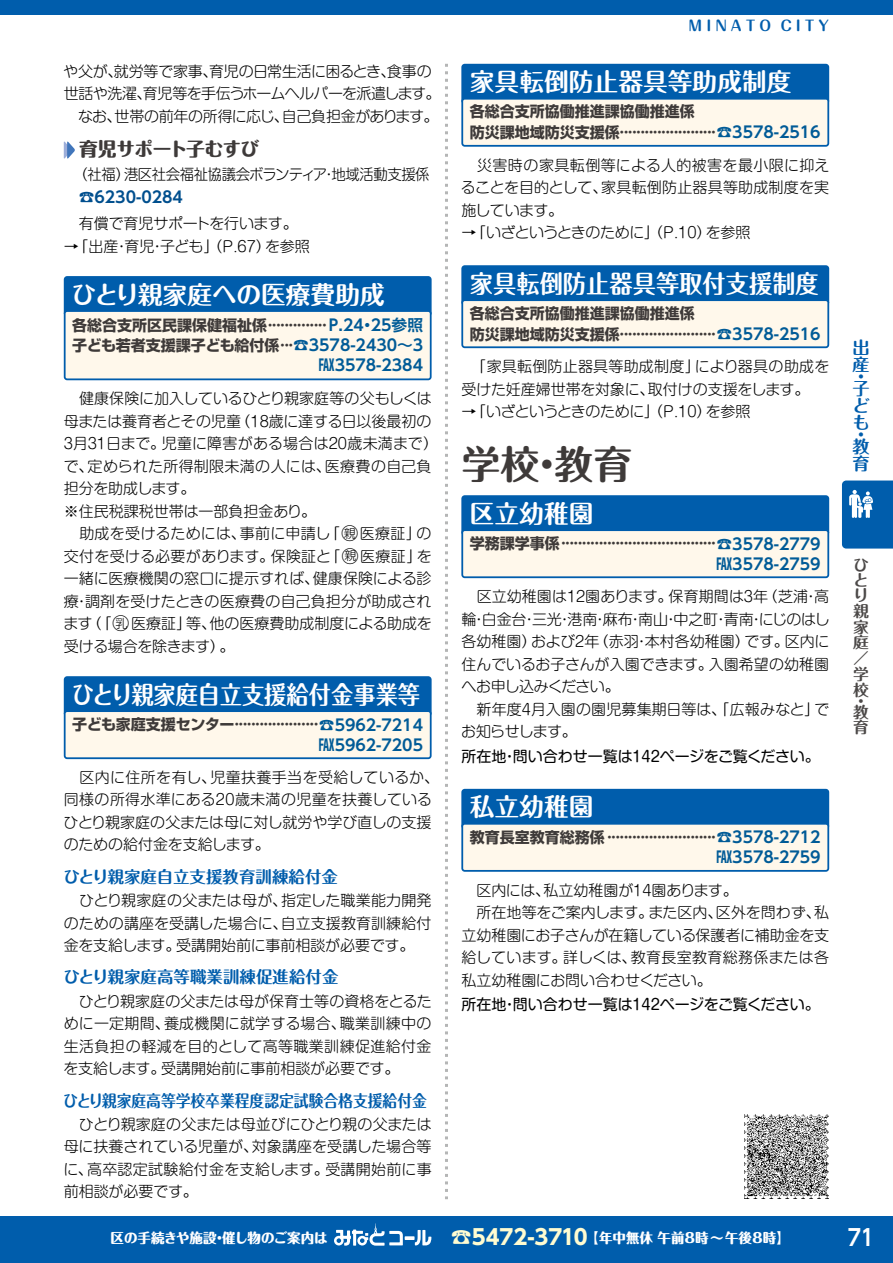
<style>
.page{position:relative;width:893px;height:1263px;background:#fff}
.page>*{position:absolute;margin:0;border:0;box-sizing:border-box;transform-origin:0 0}
.t1{font:700 39px "Maru Fo Pro";color:#3e3a39}
.t2{font:700 24.75px "Maru Fo Pro";color:#fff}
.t3{font:700 24.75px "Maru Fo Pro";color:#fff;scale:.9 1}
.t4{font:700 24.75px "Maru Fo Pro";color:#fff;scale:.94 1}
.t5{font:700 22.5px "UD Shin Go Pro De";color:#fff;scale:.9 1}
.t6{font:800 18.75px "Maru Fo Pro";letter-spacing:-.035em;color:#3e3a39}
.t7{font:700 17.25px/17.2px "Maru Fo Pro";color:#005dac}
.t8{font:700 16.5px "Maru Fo Pro";letter-spacing:-.005em;color:#005dac}
.t9{font:700 16.5px "Maru Fo Pro";letter-spacing:-.005em;color:#005dac;scale:.9 1}
.t10{font:700 15.75px "UD Shin Go Pro De";color:#005b97}
.t11{font:700 15.75px/15.6px "Maru Fo Pro";color:#4c4948}
.t12{font:700 15.75px "UD Shin Go Pro De";color:#004f8e}
.t13{font:300 15px/22.5px "Shin M Go Pro";color:#000}
.t14{font:700 15px/20.7px "Shin Go Pro";color:#3e3a39}
.t15{font:300 15px/22.5px "Shin M Go Pro";letter-spacing:-.035em;color:#000}
.t16{font:15px "Shin M Go Pro";color:#000}
.t17{font:300 15px "Shin M Go Pro";letter-spacing:-.03em;color:#000}
.t18{font:300 15px "Shin M Go Pro";letter-spacing:-.03em;color:#000;scale:.96 1}
.t19{font:300 15px "Shin M Go Pro";letter-spacing:-.02em;color:#000}
.t20{font:700 14.25px "Maru Fo Pro";letter-spacing:.28em;color:#005dac}
.t21{font:800 13.5px "Maru Fo Pro";color:#fff}
.s1{font-family:"UD Shin Go Pro De";font-size:15.75px;color:#005b97}
.s2{font-size:18px}
.s3{font-size:12px}
.s4{font-family:"UD Shin Go Pro";font-weight:700;font-size:21px;color:#fffcd1}
</style>
<div class="page">
<div style="left:0;top:0;width:893px;height:15px;background:#005dac"></div>
<svg style="left:842px;top:480px;width:51px;height:69px;background:#1f70b6"></svg>
<div style="left:64px;top:276px;width:368px;height:40px;background:#005dac;border-radius:3px"></div>
<div style="left:65px;top:311px;width:366px;height:68px;background:#fff8eb;border-radius:3px"></div>
<div style="left:64px;top:310px;width:368px;height:70px;border:2px solid #005dac;border-radius:3px"></div>
<div style="left:64px;top:676px;width:368px;height:41px;background:#005dac;border-radius:3px"></div>
<div style="left:65px;top:711px;width:366px;height:47px;background:#fff8eb;border-radius:3px"></div>
<div style="left:64px;top:710px;width:368px;height:49px;border:2px solid #005dac;border-radius:3px"></div>
<svg style="left:445px;top:64px;width:3px;height:1135px"></svg>
<div style="left:461px;top:495px;width:368px;height:41px;background:#005dac;border-radius:3px"></div>
<div style="left:462px;top:530px;width:366px;height:47px;background:#fff8eb;border-radius:3px"></div>
<div style="left:461px;top:529px;width:368px;height:49px;border:2px solid #005dac;border-radius:3px"></div>
<div style="left:461px;top:64px;width:368px;height:40px;background:#005dac;border-radius:3px"></div>
<div style="left:462px;top:99px;width:366px;height:47px;background:#fff8eb;border-radius:3px"></div>
<div style="left:461px;top:98px;width:368px;height:49px;border:2px solid #005dac;border-radius:3px"></div>
<div style="left:461px;top:265px;width:368px;height:41px;background:#005dac;border-radius:3px"></div>
<div style="left:462px;top:300px;width:366px;height:47px;background:#fff8eb;border-radius:3px"></div>
<div style="left:461px;top:299px;width:368px;height:49px;border:2px solid #005dac;border-radius:3px"></div>
<div style="left:461px;top:789px;width:368px;height:40px;background:#005dac;border-radius:3px"></div>
<div style="left:462px;top:824px;width:366px;height:47px;background:#fff8eb;border-radius:3px"></div>
<div style="left:461px;top:823px;width:368px;height:49px;border:2px solid #005dac;border-radius:3px"></div>
<svg style="left:64px;top:141px;width:11px;height:18px"></svg>
<div style="left:0;top:1216px;width:893px;height:47px;background:#005dac"></div>
<svg style="left:415px;top:1230px;width:16px;height:15px"></svg>
<svg style="left:405px;top:1236px;width:10px;height:4px"></svg>
<svg style="left:334px;top:1223px;width:69px;height:22px"></svg>
<img style="left:744px;top:1114px;width:85px;height:85px">
<p class="t15" style="left:63px;top:58px;width:379px">や父が、就労等で家事、育児の日常生活に困るとき、食事の世話や洗濯、育児等を手伝うホームヘルパーを派遣します。　なお、世帯の前年の所得に応じ、自己負担金があります。</p>
<p class="t6" style="left:79px;top:134px;width:181px">育児サポート子むすび</p>
<p class="t18" style="left:73px;top:162px;width:373px">（社福）港区社会福祉協議会ボランティア・地域活動支援係</p>
<p class="t12" style="left:79px;top:184px;width:106px">☎6230-0284</p>
<p class="t19" style="left:64px;top:211px;width:235px">　有償で育児サポートを行います。</p>
<p class="t13" style="left:64px;top:233px;width:248px">→「出産・育児・子ども」（P.67）を参照</p>
<h2 class="t2" style="left:72px;top:274px;width:315px">ひとり親家庭への医療費助成</h2>
<p class="t14" style="left:72px;top:313px;width:352px;line-height:20.2px">各総合支所区民課保健福祉係··············· <span class="s1">P.24・25参照</span>子ども若者支援課子ども給付係····<span class="s1">☎3578-2430～3</span></p>
<p class="t10" style="left:319px;top:353px;width:106px">FAX3578-2384</p>
<p class="t13" style="left:63px;top:385px;width:376px">　健康保険に加入しているひとり親家庭等の父もしくは母または養育者とその児童（18歳に達する日以後最初の<br>3月31日まで。児童に障害がある場合は20歳未満まで）で、定められた所得制限未満の人には、医療費の自己負担分を助成します。<br>※住民税課税世帯は一部負担金あり。<br>　助成を受けるためには、事前に申請し「<span class="s2">○</span><span class="s3">親</span>医療証」の交付を受ける必要があります。保険証と「<span class="s2">○</span><span class="s3">親</span>医療証」を一緒に医療機関の窓口に提示すれば、健康保険による診療・調剤を受けたときの医療費の自己負担分が助成されます（「<span class="s2">○</span><span class="s3">乳</span>医療証」等、他の医療費助成制度による助成を受ける場合を除きます）。</p>
<h2 class="t3" style="left:72px;top:674px;width:389px">ひとり親家庭自立支援給付金事業等</h2>
<p class="t14" style="left:72px;top:713px;width:352px">子ども家庭支援センター·····················<span class="s1">☎5962-7214</span></p>
<p class="t10" style="left:319px;top:732px;width:106px">FAX5962-7205</p>
<p class="t13" style="left:64px;top:764px;width:377px">　区内に住所を有し、児童扶養手当を受給しているか、同様の所得水準にある２０歳未満の児童を扶養しているひとり親家庭の父または母に対し就労や学び直しの支援のための給付金を支給します。</p>
<p class="t8" style="left:63px;top:863px;width:276px">ひとり親家庭自立支援教育訓練給付金</p>
<p class="t13" style="left:64px;top:887px;width:369px;text-align:justify">　ひとり親家庭の父または母が、指定した職業能力開発のための講座を受講した場合に、自立支援教育訓練給付金を支給します。受講開始前に事前相談が必要です。</p>
<p class="t8" style="left:63px;top:964px;width:277px">ひとり親家庭高等職業訓練促進給付金</p>
<p class="t13" style="left:64px;top:988px;width:370px;text-align:justify">　ひとり親家庭の父または母が保育士等の資格をとるために一定期間、養成機関に就学する場合、職業訓練中の生活負担の軽減を目的として高等職業訓練促進給付金を支給します。受講開始前に事前相談が必要です。</p>
<p class="t9" style="left:63px;top:1087px;width:406px">ひとり親家庭高等学校卒業程度認定試験合格支援給付金</p>
<p class="t13" style="left:63px;top:1111px;width:370px;text-align:justify">　ひとり親家庭の父または母並びにひとり親の父または母に扶養されている児童が、対象講座を受講した場合等に、高卒認定試験給付金を支給します。受講開始前に事前相談が必要です。</p>
<p class="t20" style="left:689px;top:14px;width:142px">MINATO CITY</p>
<h2 class="t2" style="left:470px;top:62px;width:323px">家具転倒防止器具等助成制度</h2>
<p class="t14" style="left:470px;top:100px;width:352px">各総合支所協働推進課協働推進係<br>防災課地域防災支援係·······················<span class="s1">☎3578-2516</span></p>
<p class="t13" style="left:461px;top:152px;width:370px;text-align:justify">　災害時の家具転倒等による人的被害を最小限に抑えることを目的として、家具転倒防止器具等助成制度を実施しています。</p>
<p class="t17" style="left:461px;top:220px;width:291px">→「いざというときのために」（P.10）を参照</p>
<h2 class="t4" style="left:470px;top:264px;width:373px">家具転倒防止器具等取付支援制度</h2>
<p class="t14" style="left:470px;top:301px;width:352px">各総合支所協働推進課協働推進係<br>防災課地域防災支援係·······················<span class="s1">☎3578-2516</span></p>
<p class="t13" style="left:461px;top:353px;width:370px">　「家具転倒防止器具等助成制度」により器具の助成を受けた妊産婦世帯を対象に、取付けの支援をします。</p>
<p class="t17" style="left:461px;top:399px;width:291px">→「いざというときのために」（P.10）を参照</p>
<h1 class="t1" style="left:461px;top:433px;width:173px">学校・教育</h1>
<h2 class="t2" style="left:470px;top:494px;width:125px">区立幼稚園</h2>
<p class="t14" style="left:470px;top:532px;width:352px">学務課学事係······································<span class="s1">☎3578-2779</span></p>
<p class="t10" style="left:716px;top:551px;width:106px">FAX3578-2759</p>
<p class="t13" style="left:461px;top:583px;width:370px">　区立幼稚園は12園あります。保育期間は3年（芝浦・高輪・白金台・三光・港南・麻布・南山・中之町・青南・にじのはし各幼稚園）および2年（赤羽・本村各幼稚園）です。区内に住んでいるお子さんが入園できます。入園希望の幼稚園へお申し込みください。<br>　新年度4月入園の園児募集期日等は、「広報みなと」でお知らせします。</p>
<p class="t16" style="left:461px;top:744px;width:360px">所在地・問い合わせ一覧は142ページをご覧ください。</p>
<h2 class="t2" style="left:470px;top:787px;width:125px">私立幼稚園</h2>
<p class="t14" style="left:470px;top:825px;width:352px">教育長室教育総務係···························<span class="s1">☎3578-2712</span></p>
<p class="t10" style="left:716px;top:845px;width:106px">FAX3578-2759</p>
<p class="t13" style="left:461px;top:877px;width:369px">　区内には、私立幼稚園が14園あります。<br>　所在地等をご案内します。また区内、区外を問わず、私立幼稚園にお子さんが在籍している保護者に補助金を支給しています。詳しくは、教育長室教育総務係または各私立幼稚園にお問い合わせください。</p>
<p class="t16" style="left:461px;top:992px;width:360px">所在地・問い合わせ一覧は142ページをご覧ください。</p>
<p class="t7" style="left:852px;top:336px;width:18px">出産</p>
<p class="t7" style="left:852px;top:366px;width:12px">・</p>
<p class="t7" style="left:852px;top:378px;width:18px;text-align:justify">子ども</p>
<p class="t7" style="left:852px;top:424px;width:12px">・</p>
<p class="t7" style="left:852px;top:435px;width:18px">教育</p>
<p class="t11" style="left:853px;top:555px;width:17px">ひとり親家庭／学校</p>
<p class="t11" style="left:853px;top:691px;width:11px">・</p>
<p class="t11" style="left:853px;top:702px;width:17px">教育</p>
<p class="t21" style="left:111px;top:1227px;width:219px">区の手続きや施設・催し物のご案内は</p>
<p class="t21" style="left:451px;top:1227px;width:341px"><span class="s4">☎5472-3710</span>【年中無休 午前8時〜午後8時】</p>
<h3 class="t5" style="left:848px;top:1219px;width:31px">71</h3>
</div>
